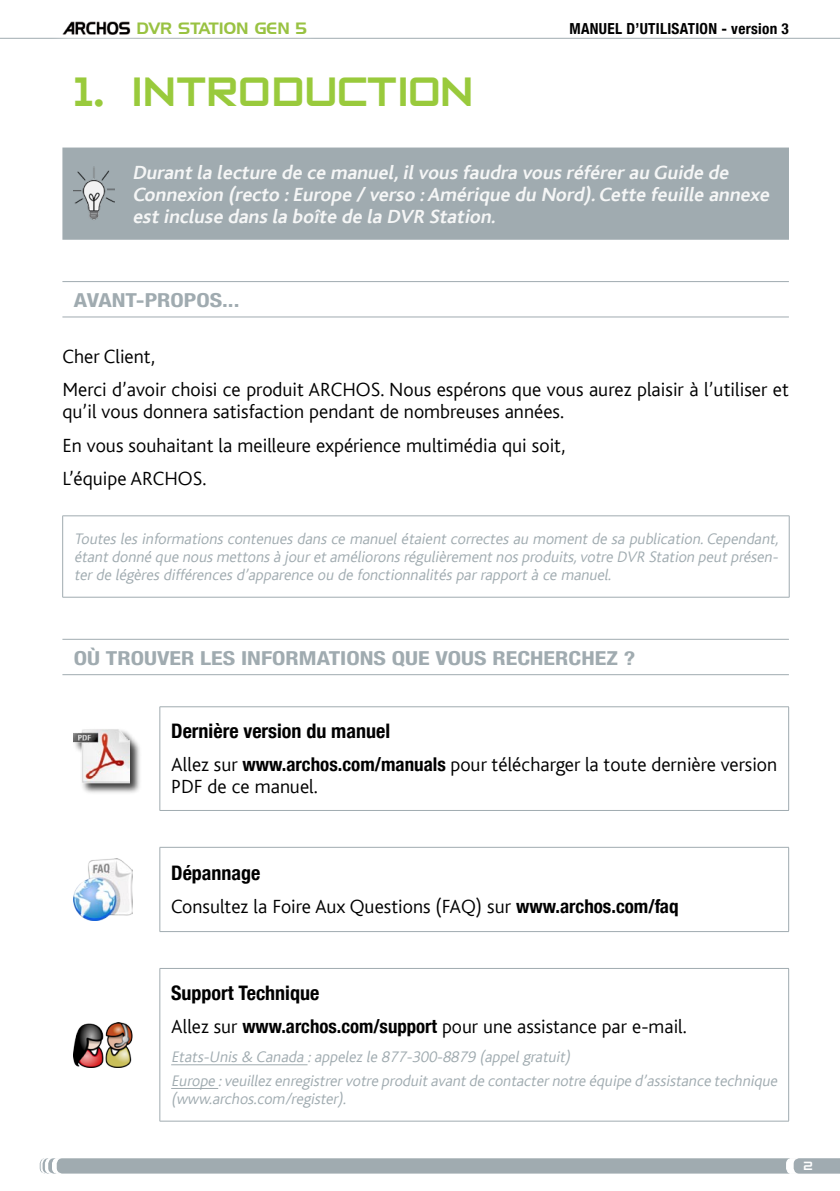
<style>
.page{position:relative;width:840px;height:1191px;background:#fff}
.page>*{position:absolute;margin:0;border:0;box-sizing:border-box;transform-origin:0 0}
.t1{font:48px "Zero Twos";color:#99ca3c}
.t2{font:300 20px/33.4px "Bliss";color:#000}
.t3{font:italic 700 20px/22px "Bliss";color:#f5f6f6}
.t4{font:700 condensed 20px "Helvetica Neue LT Com";color:#000}
.t5{font:700 condensed 19.2px "Helvetica Neue LT Com";color:#a0abb0;scale:1.25 1}
.t6{font:italic 300 16px/18px "Bliss";color:#a0abb0;text-align:justify}
.t7{font:16px "Handel Gothic BT";color:#99c242}
.t8{font:700 condensed 15.2px "Helvetica Neue LT Com";letter-spacing:.02em;color:#000}
.s1{font-family:"Helvetica Neue LT Com";font-weight:700;font-stretch:condensed;font-size:19px}
</style>
<div class="page">
<hr style="left:0;top:38px;width:839px;height:1px;background:#a0abb0">
<svg style="left:40px;top:1158px;width:799px;height:16px;background:#a6b0b5"></svg>
<div style="left:48px;top:6px;width:272px;height:44px;background:#fff"></div>
<img style="left:62px;top:22px;width:68px;height:13px">
<hr style="left:62px;top:281px;width:726px;height:1px;background:#a0abb0">
<hr style="left:62px;top:317px;width:726px;height:1px;background:#a0abb0">
<hr style="left:62px;top:639px;width:726px;height:1px;background:#a0abb0">
<hr style="left:62px;top:674px;width:726px;height:1px;background:#a0abb0">
<div style="left:62px;top:147px;width:726px;height:93px;background:#a0abb0"></div>
<img style="left:74px;top:167px;width:40px;height:54px">
<hr style="left:62px;top:515px;width:727px;height:1px;background:#a0abb0">
<hr style="left:62px;top:516px;width:1px;height:81px;background:#a0abb0">
<hr style="left:788px;top:516px;width:1px;height:81px;background:#a0abb0">
<hr style="left:62px;top:597px;width:727px;height:1px;background:#a0abb0">
<hr style="left:159px;top:706px;width:629px;height:1px;background:#a0abb0">
<hr style="left:159px;top:707px;width:1px;height:103px;background:#a0abb0">
<hr style="left:787px;top:707px;width:1px;height:103px;background:#a0abb0">
<hr style="left:159px;top:810px;width:629px;height:1px;background:#a0abb0">
<div style="left:72px;top:727px;width:70px;height:68px;background:#000;opacity:.75"></div>
<img style="left:74px;top:728px;width:55px;height:55px">
<hr style="left:159px;top:847px;width:629px;height:1px;background:#a0abb0">
<hr style="left:159px;top:847px;width:1px;height:84px;background:#a0abb0">
<hr style="left:787px;top:847px;width:1px;height:84px;background:#a0abb0">
<hr style="left:159px;top:931px;width:629px;height:1px;background:#a0abb0">
<img style="left:74px;top:858px;width:58px;height:62px">
<hr style="left:159px;top:968px;width:629px;height:1px;background:#a0abb0">
<hr style="left:159px;top:968px;width:1px;height:152px;background:#a0abb0">
<hr style="left:787px;top:968px;width:1px;height:152px;background:#a0abb0">
<hr style="left:159px;top:1120px;width:629px;height:1px;background:#a0abb0">
<img style="left:74px;top:1022px;width:59px;height:45px">
<hr style="left:171px;top:1064px;width:136px;height:1px;background:#a0abb0">
<hr style="left:171px;top:1088px;width:47px;height:1px;background:#a0abb0">
<p class="t7" style="left:136px;top:19px;width:172px">DVR STATION GEN 5</p>
<p class="t8" style="left:569px;top:19px;width:221px">Manuel d’utilisation - version 3</p>
<h1 class="t1" style="left:74px;top:67px;width:401px">1. INTRODUCTION</h1>
<p class="t3" style="left:132px;top:162px;width:641px">Durant la lecture de ce manuel,ilvous faudra vous référer au Guide de<br>Connexion (recto :Europe / verso :Amérique du Nord).Cette feuille annexe est incluse dans la boîte de la DVR Station.</p>
<p class="t5" style="left:74px;top:288px;width:134px">avant-propos...</p>
<p class="t2" style="left:62px;top:340px;width:727px">Cher Client,<br>Merci d’avoir choisi ce produit Archos. Nous espérons que vous aurez plaisir à l’utiliser et</p>
<p class="t2" style="left:62px;top:395px;width:504px;text-align:justify">qu’il vous donnera satisfaction pendant de nombreuses années.<br>En vous souhaitant la meilleure expérience multimédia qui soit, L’équipe Archos.</p>
<p class="t6" style="left:74px;top:530px;width:708px">Toutes les informations contenues dans ce manuel étaient correctes au moment de sa publication.Cependant, étantdonné que nous mettons à jouretaméliorons régulièrementnos produits,votre DVR Station peutprésen&shy;terde légères différences d’apparence ou de fonctionnalités parrapportà ce manuel.</p>
<p class="t5" style="left:74px;top:646px;width:450px">où trouver les informations que vous recherchez ?</p>
<p class="t4" style="left:171px;top:719px;width:220px">Dernière version du manuel</p>
<p class="t2" style="left:171px;top:754px;width:607px;line-height:22px">Allez sur <span class="s1">www.archos.com/manuals</span> pour télécharger la toute dernière version<br>PDF de ce manuel.</p>
<p class="t4" style="left:171px;top:861px;width:91px">Dépannage</p>
<p class="t2" style="left:171px;top:890px;width:508px">Consultez la Foire Aux Questions (FAQ) sur <span class="s1">www.archos.com/faq</span></p>
<p class="t4" style="left:171px;top:980px;width:150px">Support Technique</p>
<p class="t2" style="left:171px;top:1010px;width:516px">Allez sur <span class="s1">www.archos.com/support</span> pour une assistance par e-mail.</p>
<p class="t6" style="left:171px;top:1045px;width:610px;line-height:23.6px">Etats-Unis &amp; Canada :appelez le 877-300-8879 (appelgratuit)<br>Europe :veuillez enregistrervotre produitavantde contacternotre équipe d’assistance technique</p>
<p class="t6" style="left:171px;top:1090px;width:179px">(www.archos.com/register).</p>
</div>
